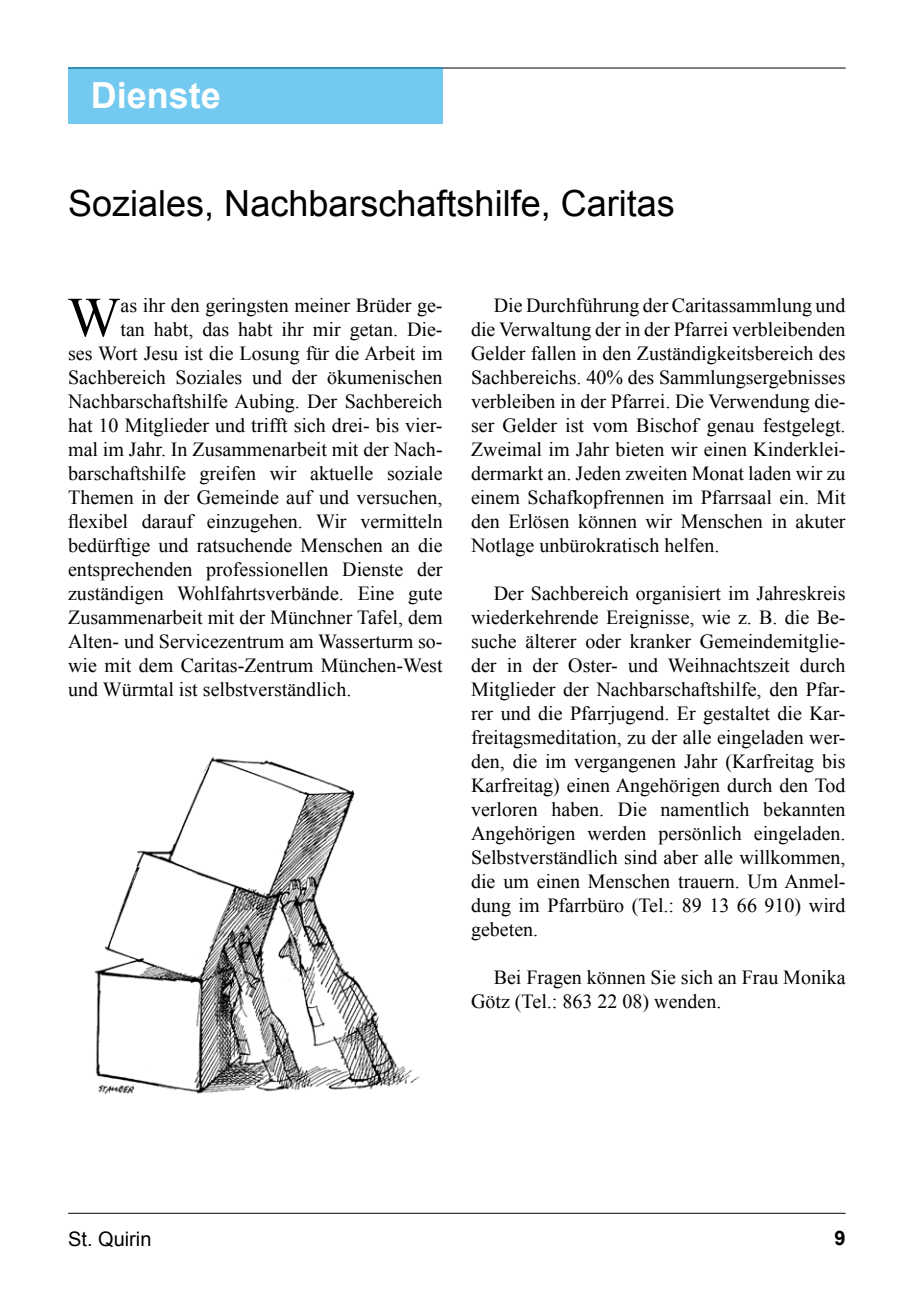
<style>
.page{position:relative;width:908px;height:1304px;background:#fff}
.page>*{position:absolute;margin:0;border:0;box-sizing:border-box;transform-origin:0 0}
.t1{font:56.2px "Times New Roman";color:#000}
.t2{font:36px "Arial";color:#000}
.t3{font:700 36px "Arial";color:#fff}
.t4{font:20px/24px "Times New Roman";color:#000;text-align:justify}
.t5{font:20px "Arial";color:#000}
.t6{font:700 20px "Arial";color:#000}
</style>
<div class="page">
<hr style="left:68px;top:68px;width:777px;height:1px;background:#000">
<hr style="left:68px;top:1213px;width:777px;height:1px;background:#000">
<div style="left:68px;top:68px;width:374px;height:56px;background:#73c9ef"></div>
<img style="left:94px;top:756px;width:326px;height:339px">
<h2 class="t3" style="left:91px;top:72px;width:132px">Dienste</h2>
<h2 class="t2" style="left:68px;top:180px;width:608px">Soziales, Nachbarschaftshilfe, Caritas</h2>
<h1 class="t1" style="left:67px;top:279px;width:55px">W</h1>
<p class="t4" style="left:120px;top:293px;width:323px">as ihr den geringsten meiner Brüder ge-</p>
<p class="t4" style="left:120px;top:317px;width:323px">tan habt, das habt ihr mir getan. Die-</p>
<p class="t4" style="left:68px;top:341px;width:376px">ses Wort Jesu ist die Losung für die Arbeit im</p>
<p class="t4" style="left:68px;top:365px;width:376px">Sachbereich Soziales und der ökumenischen</p>
<p class="t4" style="left:68px;top:389px;width:376px">Nachbarschaftshilfe Aubing. Der Sachbereich</p>
<p class="t4" style="left:68px;top:413px;width:376px">hat 10 Mitglieder und trifft sich drei- bis vier-</p>
<p class="t4" style="left:68px;top:437px;width:376px">mal im Jahr. In Zusammenarbeit mit der Nach-</p>
<p class="t4" style="left:68px;top:461px;width:376px">barschaftshilfe greifen wir aktuelle soziale</p>
<p class="t4" style="left:68px;top:485px;width:376px">Themen in der Gemeinde auf und versuchen,</p>
<p class="t4" style="left:68px;top:509px;width:376px">flexibel darauf einzugehen. Wir vermitteln</p>
<p class="t4" style="left:68px;top:533px;width:376px">bedürftige und ratsuchende Menschen an die</p>
<p class="t4" style="left:68px;top:557px;width:376px">entsprechenden professionellen Dienste der</p>
<p class="t4" style="left:68px;top:581px;width:376px">zuständigen Wohlfahrtsverbände. Eine gute</p>
<p class="t4" style="left:68px;top:605px;width:376px">Zusammenarbeit mit der Münchner Tafel, dem</p>
<p class="t4" style="left:68px;top:629px;width:376px">Alten- und Servicezentrum am Wasserturm so-</p>
<p class="t4" style="left:68px;top:653px;width:376px">wie mit dem Caritas-Zentrum München-West</p>
<p class="t4" style="left:68px;top:677px;width:284px">und Würmtal ist selbstverständlich.</p>
<p class="t4" style="left:471px;top:293px;width:376px;text-indent:23px">Die Durchführung der Caritassammlung und die Verwaltung der in der Pfarrei verbleibenden Gelder fallen in den Zuständigkeitsbereich des Sachbereichs. 40% des Sammlungsergebnisses verbleiben in der Pfarrei. Die Verwendung die&shy;ser Gelder ist vom Bischof genau festgelegt.<br>Zweimal im Jahr bieten wir einen Kinderklei&shy;dermarkt an. Jeden zweiten Monat laden wir zu einem Schafkopfrennen im Pfarrsaal ein. Mit den Erlösen können wir Menschen in akuter Notlage unbürokratisch helfen.</p>
<p class="t4" style="left:471px;top:581px;width:376px;text-indent:23px">Der Sachbereich organisiert im Jahreskreis wiederkehrende Ereignisse, wie z. B. die Be&shy;suche älterer oder kranker Gemeindemitglie&shy;der in der Oster- und Weihnachtszeit durch Mitglieder der Nachbarschaftshilfe, den Pfar&shy;rer und die Pfarrjugend. Er gestaltet die Kar&shy;freitagsmeditation, zu der alle eingeladen wer&shy;den, die im vergangenen Jahr (Karfreitag bis Karfreitag) einen Angehörigen durch den Tod verloren haben. Die namentlich bekannten Angehörigen werden persönlich eingeladen.<br>Selbstverständlich sind aber alle willkommen, die um einen Menschen trauern. Um Anmel&shy;dung im Pfarrbüro (Tel.: 89 13 66 910) wird gebeten.</p>
<p class="t4" style="left:471px;top:965px;width:376px;text-indent:23px">Bei Fragen können Sie sich an Frau Monika<br>Götz (Tel.: 863 22 08) wenden.</p>
<p class="t5" style="left:68px;top:1226px;width:85px">St. Quirin</p>
<p class="t6" style="left:834px;top:1224px;width:13px">9</p>
</div>
